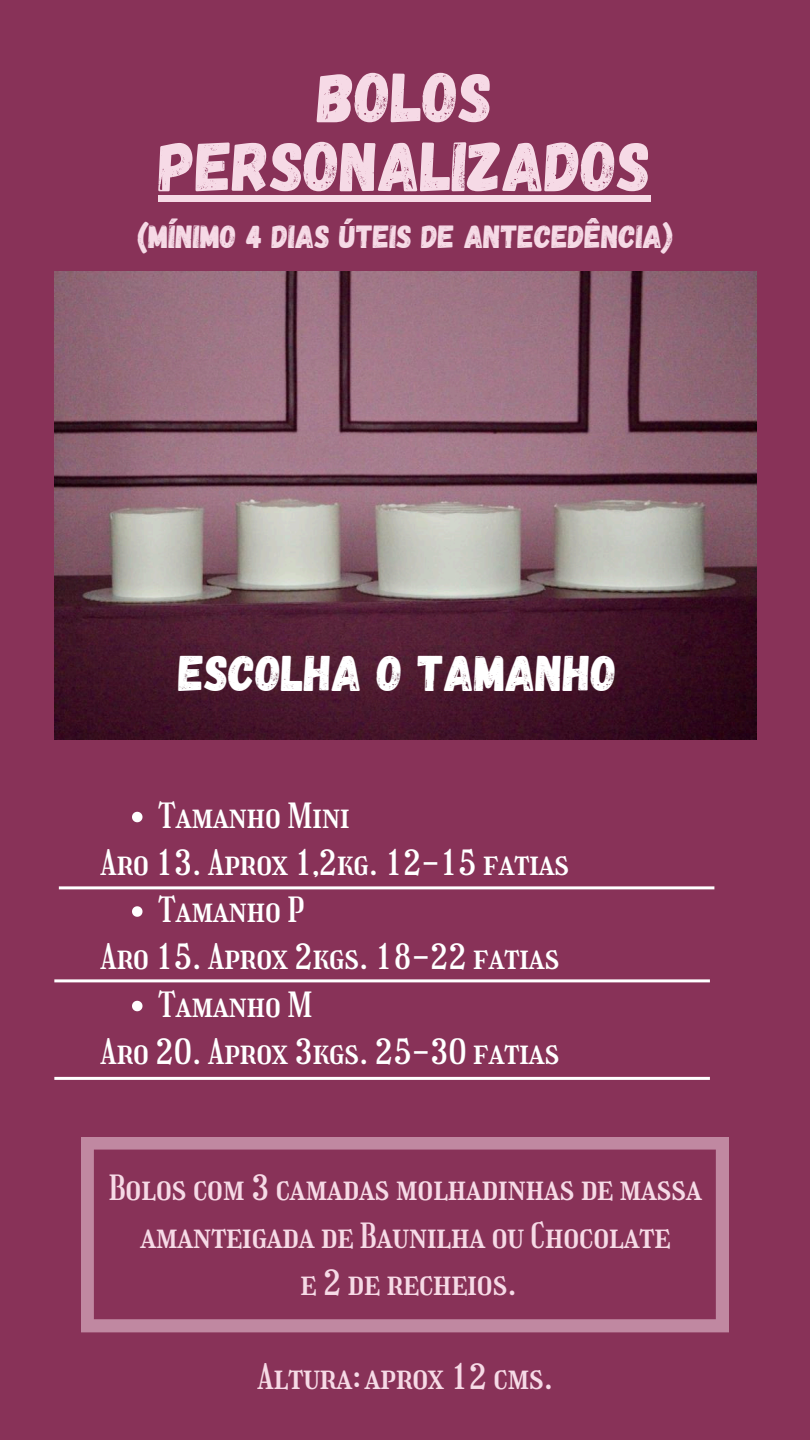
<style>
.page{position:relative;width:810px;height:1440px;background:#883258}
.page>*{position:absolute;margin:0;border:0;box-sizing:border-box;transform-origin:0 0}
.t1{font:70px/69px "Gagalin";color:#f6dae6;text-align:center}
.t2{font:50px "Gagalin";color:#fff}
.t3{font:34px "Girassol";color:#fff}
.t4{font:34px/47.2px "Girassol";color:#f6dae6;text-align:center}
.t5{font:32px "Gagalin";color:#f6dae6}
</style>
<div class="page">
<img style="left:54px;top:272px;width:702px;height:468px">
<svg style="left:81px;top:1137px;width:648px;height:195px"></svg>
<div style="left:159px;top:195px;width:492px;height:7px;background:#f6dae6"></div>
<svg style="left:132px;top:812px;width:11px;height:10px"></svg>
<svg style="left:132px;top:906px;width:11px;height:11px"></svg>
<svg style="left:132px;top:1001px;width:11px;height:10px"></svg>
<hr style="left:59px;top:886px;width:655px;height:3px;background:#fff">
<hr style="left:54px;top:979px;width:656px;height:3px;background:#fff">
<hr style="left:54px;top:1077px;width:656px;height:3px;background:#fff">
<p class="t1" style="left:159px;top:59px;width:494px">BOLOS<br>PERSONALIZADOS</p>
<p class="t5" style="left:137px;top:216px;width:537px">(MÍNIMO 4 DIAS ÚTEIS DE ANTECEDÊNCIA)</p>
<p class="t2" style="left:179px;top:641px;width:439px">ESCOLHA O TAMANHO</p>
<h2 class="t3" style="left:158px;top:795px;width:193px">Tamanho Mini</h2>
<p class="t3" style="left:101px;top:843px;width:470px">Aro 13. Aprox 1,2kg. 12-15 fatias</p>
<p class="t3" style="left:158px;top:890px;width:148px">Tamanho P</p>
<p class="t3" style="left:101px;top:937px;width:460px">Aro 15. Aprox 2kgs. 18-22 fatias</p>
<p class="t3" style="left:158px;top:984px;width:156px">Tamanho M</p>
<p class="t3" style="left:101px;top:1032px;width:460px">Aro 20. Aprox 3kgs. 25-30 fatias</p>
<p class="t4" style="left:109px;top:1165px;width:595px">Bolos com 3 camadas molhadinhas de massa amanteigada de Baunilha ou Chocolate</p>
<p class="t4" style="left:301px;top:1259px;width:218px">e 2 de recheios.</p>
<p class="t4" style="left:258px;top:1354px;width:297px">Altura: aprox 12 cms.</p>
</div>
